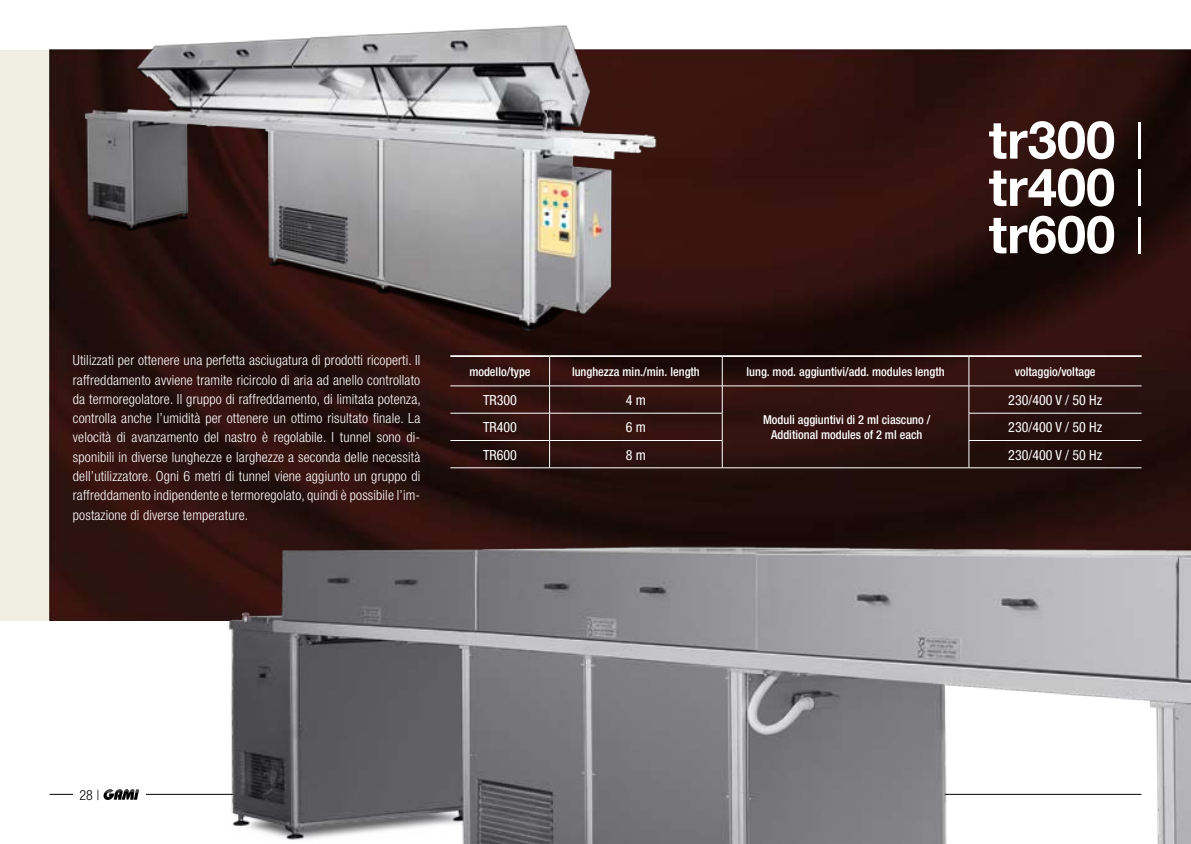
<style>
.page{position:relative;width:1191px;height:844px;background:#fff}
.page>*{position:absolute;margin:0;border:0;box-sizing:border-box;transform-origin:0 0}
.t1{font:700 52.5px/47.2px "Helvetica Neue";color:#fff;text-align:justify}
.t2{font:300 condensed 14px/19.2px "Helvetica Neue";letter-spacing:.01em;color:#fff;text-align:justify}
.t3{font:condensed 14px "Helvetica Neue";color:#fff}
.t4{font:300 condensed 14px "Helvetica Neue";color:#000}
.t5{font:500 condensed 12.25px/14.7px "Helvetica Neue";color:#fff;text-align:center}
.s1{font-weight:100;font-size:70px}
</style>
<div class="page">
<hr style="left:50px;top:793px;width:1091px;height:1px;background:#000">
<div style="left:0;top:50px;width:1191px;height:570px;background:#f1efe1"></div>
<img style="left:50px;top:50px;width:1141px;height:570px">
<img style="left:67px;top:25px;width:595px;height:317px">
<hr style="left:450px;top:440px;width:99px;height:1px;background:#fff">
<hr style="left:549px;top:440px;width:173px;height:1px;background:#fff">
<hr style="left:968px;top:440px;width:173px;height:1px;background:#fff">
<hr style="left:450px;top:467px;width:99px;height:1px;background:#fff">
<hr style="left:549px;top:467px;width:173px;height:1px;background:#fff">
<hr style="left:969px;top:467px;width:172px;height:1px;background:#fff">
<hr style="left:450px;top:413px;width:99px;height:1px;background:#fff">
<hr style="left:549px;top:413px;width:173px;height:1px;background:#fff">
<hr style="left:968px;top:413px;width:173px;height:1px;background:#fff">
<hr style="left:450px;top:355px;width:99px;height:2px;background:#fff">
<hr style="left:549px;top:355px;width:173px;height:2px;background:#fff">
<hr style="left:722px;top:355px;width:247px;height:2px;background:#fff">
<hr style="left:969px;top:355px;width:172px;height:2px;background:#fff">
<svg style="left:549px;top:357px;width:1px;height:110px"></svg>
<hr style="left:450px;top:385px;width:99px;height:1px;background:#fff">
<hr style="left:549px;top:385px;width:173px;height:1px;background:#fff">
<hr style="left:722px;top:385px;width:247px;height:1px;background:#fff">
<hr style="left:969px;top:385px;width:172px;height:1px;background:#fff">
<svg style="left:722px;top:357px;width:1px;height:110px"></svg>
<svg style="left:968px;top:357px;width:1px;height:110px"></svg>
<hr style="left:722px;top:467px;width:247px;height:1px;background:#fff">
<div style="left:73px;top:781px;width:72px;height:25px;background:#fff"></div>
<svg style="left:103px;top:789px;width:13px;height:10px"></svg>
<img style="left:116px;top:499px;width:1075px;height:344px">
<p class="t2" style="left:73px;top:350px;width:349px">Utilizzati per ottenere una perfetta asciugatura di prodotti ricoperti. Il raffreddamento avviene tramite ricircolo di aria ad anello controllato da termoregolatore. Il gruppo di raffreddamento, di limitata potenza, controlla anche l’umidità per ottenere un ottimo risultato finale. La velocità di avanzamento del nastro è regolabile. I tunnel sono di&shy;sponibili in diverse lunghezze e larghezze a seconda delle necessità dell’utilizzatore. Ogni 6 metri di tunnel viene aggiunto un gruppo di raffreddamento indipendente e termoregolato, quindi è possibile l’im&shy;postazione di diverse temperature.</p>
<h1 class="t1" style="left:988px;top:115px;width:158px">tr300 <span class="s1">ı </span>tr400 <span class="s1">ı </span>tr600 <span class="s1">ı</span></h1>
<p class="t5" style="left:469px;top:364px;width:63px">modello/type</p>
<p class="t5" style="left:572px;top:364px;width:129px">lunghezza min./min. length</p>
<p class="t5" style="left:746px;top:364px;width:200px">lung. mod. aggiuntivi/add. modules length</p>
<p class="t5" style="left:1015px;top:364px;width:82px">voltaggio/voltage</p>
<p class="t3" style="left:483px;top:392px;width:35px">TR300</p>
<p class="t3" style="left:626px;top:392px;width:22px">4 m</p>
<p class="t3" style="left:1008px;top:392px;width:95px">230/400 V / 50 Hz</p>
<p class="t3" style="left:483px;top:419px;width:35px">TR400</p>
<p class="t3" style="left:626px;top:419px;width:22px">6 m</p>
<p class="t3" style="left:1008px;top:419px;width:95px">230/400 V / 50 Hz</p>
<p class="t3" style="left:483px;top:446px;width:35px">TR600</p>
<p class="t3" style="left:626px;top:446px;width:22px">8 m</p>
<p class="t3" style="left:1008px;top:446px;width:95px">230/400 V / 50 Hz</p>
<p class="t5" style="left:763px;top:412px;width:169px">Moduli aggiuntivi di 2 ml ciascuno /<br>Additional modules of 2 ml each</p>
<p class="t4" style="left:79px;top:786px;width:22px">28 |</p>
</div>
